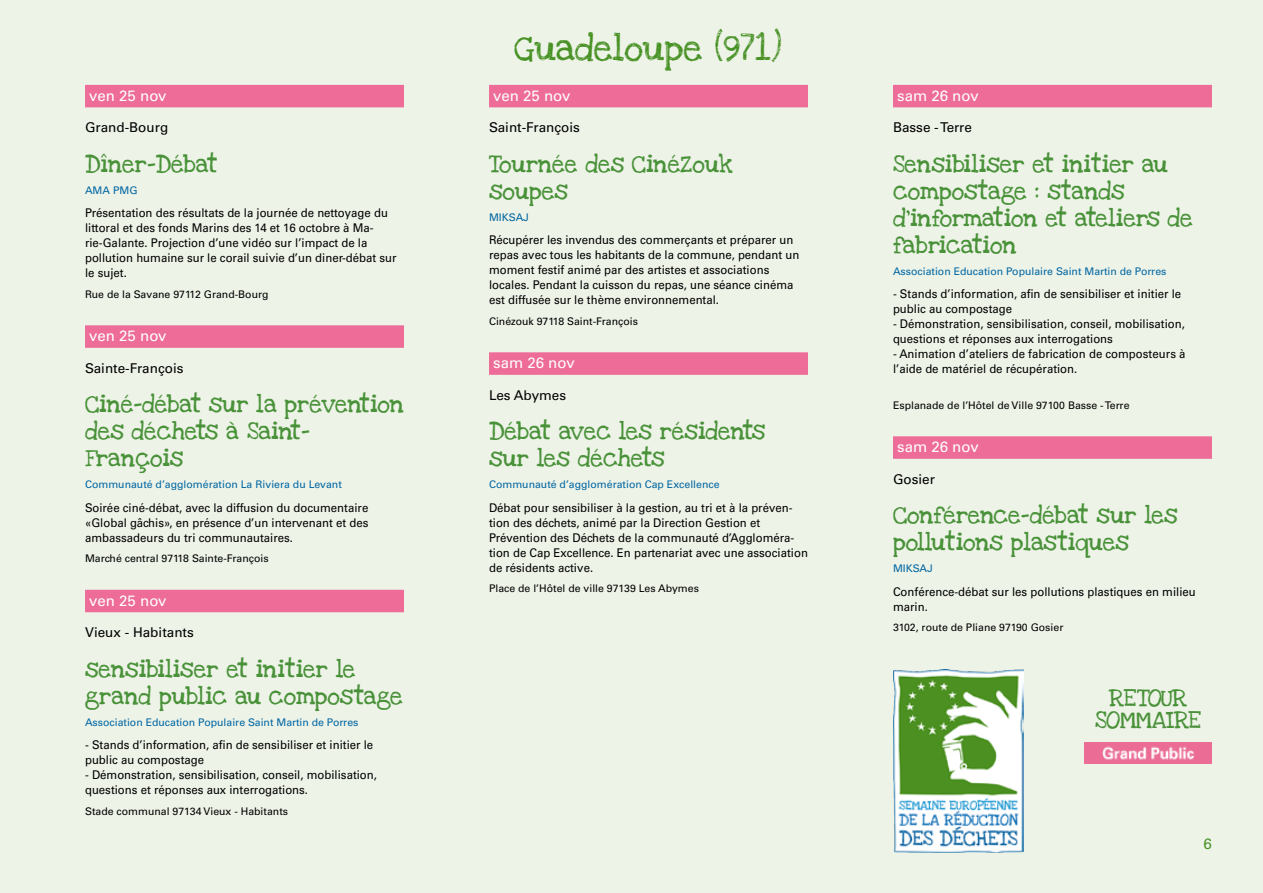
<style>
.page{position:relative;width:1263px;height:893px;background:#eef3e8}
.page>*{position:absolute;margin:0;border:0;box-sizing:border-box;transform-origin:0 0}
.t1{font:27px "Love Ya Like A Sister";color:#489225}
.t2{font:18px/27px "Love Ya Like A Sister Solid";color:#499239}
.t3{font:18px/36px "Love Ya Like A Sister Solid";letter-spacing:-.03em;color:#499239;text-align:center}
.t4{font:15px "Univers LT Std";color:#fff}
.t5{font:15px "Univers LT Std";color:#489225}
.t6{font:13.5px "Univers LT Std";color:#000}
.t7{font:12px/15px "Univers LT Std";color:#000;scale:.95 1}
.t8{font:10.5px "Univers LT Std";color:#000}
.t9{font:10.5px "Univers LT Std";color:#0066a2}
</style>
<div class="page">
<img style="left:893px;top:670px;width:131px;height:183px">
<div style="left:85px;top:85px;width:319px;height:22px;background:#ed6c98"></div>
<div style="left:85px;top:325px;width:319px;height:23px;background:#ed6c98"></div>
<div style="left:85px;top:590px;width:319px;height:22px;background:#ed6c98"></div>
<div style="left:489px;top:85px;width:319px;height:22px;background:#ed6c98"></div>
<div style="left:489px;top:352px;width:319px;height:23px;background:#ed6c98"></div>
<div style="left:893px;top:85px;width:319px;height:22px;background:#ed6c98"></div>
<div style="left:893px;top:436px;width:319px;height:23px;background:#ed6c98"></div>
<img style="left:1084px;top:742px;width:128px;height:21px">
<p class="t4" style="left:89px;top:87px;width:79px">ven 25 nov</p>
<p class="t6" style="left:85px;top:119px;width:85px">Grand-Bourg</p>
<h2 class="t2" style="left:85px;top:151px;width:134px">Dîner-Débat</h2>
<p class="t9" style="left:85px;top:184px;width:54px">AMA PMG</p>
<p class="t7" style="left:85px;top:206px;width:329px">Présentation des résultats de la journée de nettoyage du littoral et des fonds Marins des 14 et 16 octobre à Ma&shy;rie-Galante. Projection d’une vidéo sur l’impact de la pollution humaine sur le corail suivie d’un diner-débat sur le sujet.</p>
<p class="t8" style="left:85px;top:288px;width:185px">Rue de la Savane 97112 Grand-Bourg</p>
<p class="t4" style="left:89px;top:327px;width:79px">ven 25 nov</p>
<p class="t6" style="left:85px;top:360px;width:100px">Sainte-François</p>
<h2 class="t2" style="left:85px;top:391px;width:320px">Ciné-débat sur la prévention des déchets à Saint-<br>François</h2>
<p class="t9" style="left:85px;top:478px;width:258px">Communauté d’agglomération La Riviera du Levant</p>
<p class="t7" style="left:85px;top:500px;width:300px;text-align:justify">Soirée ciné-débat, avec la diffusion du documentaire «Global gâchis», en présence d’un intervenant et des ambassadeurs du tri communautaires.</p>
<p class="t8" style="left:85px;top:552px;width:185px">Marché central 97118 Sainte-François</p>
<p class="t4" style="left:89px;top:591px;width:79px">ven 25 nov</p>
<p class="t6" style="left:85px;top:624px;width:110px">Vieux - Habitants</p>
<h2 class="t2" style="left:85px;top:656px;width:319px">sensibiliser et initier le grand public au compostage</h2>
<p class="t9" style="left:85px;top:716px;width:275px">Association Education Populaire Saint Martin de Porres</p>
<p class="t7" style="left:85px;top:738px;width:305px">- Stands d’information, afin de sensibiliser et initier le public au compostage</p>
<p class="t7" style="left:85px;top:768px;width:309px">- Démonstration, sensibilisation, conseil, mobilisation, questions et réponses aux interrogations.</p>
<p class="t8" style="left:85px;top:805px;width:205px">Stade communal 97134 Vieux - Habitants</p>
<h1 class="t1" style="left:515px;top:26px;width:269px">Guadeloupe (971)</h1>
<p class="t4" style="left:493px;top:87px;width:79px">ven 25 nov</p>
<p class="t6" style="left:489px;top:119px;width:92px">Saint-François</p>
<h2 class="t2" style="left:489px;top:151px;width:245px">Tournée des CinéZouk soupes</h2>
<p class="t9" style="left:489px;top:211px;width:42px">MIKSAJ</p>
<p class="t7" style="left:489px;top:233px;width:328px">Récupérer les invendus des commerçants et préparer un repas avec tous les habitants de la commune, pendant un moment festif animé par des artistes et associations locales. Pendant la cuisson du repas, une séance cinéma est diffusée sur le thème environnemental.</p>
<p class="t8" style="left:489px;top:315px;width:150px">Cinézouk 97118 Saint-François</p>
<p class="t4" style="left:493px;top:354px;width:83px">sam 26 nov</p>
<p class="t6" style="left:489px;top:387px;width:79px">Les Abymes</p>
<h2 class="t2" style="left:489px;top:418px;width:278px">Débat avec les résidents sur les déchets</h2>
<p class="t9" style="left:489px;top:478px;width:232px">Communauté d’agglomération Cap Excellence</p>
<p class="t7" style="left:489px;top:500px;width:337px">Débat pour sensibiliser à la gestion, au tri et à la préven&shy;tion des déchets, animé par la Direction Gestion et Prévention des Déchets de la communauté d’Aggloméra&shy;tion de Cap Excellence. En partenariat avec une association de résidents active.</p>
<p class="t8" style="left:489px;top:582px;width:211px">Place de l’Hôtel de ville 97139 Les Abymes</p>
<p class="t4" style="left:897px;top:87px;width:83px">sam 26 nov</p>
<p class="t6" style="left:893px;top:119px;width:80px">Basse - Terre</p>
<h2 class="t2" style="left:893px;top:151px;width:301px">Sensibiliser et initier au compostage : stands d’information et ateliers de fabrication</h2>
<p class="t9" style="left:893px;top:265px;width:275px">Association Education Populaire Saint Martin de Porres</p>
<p class="t7" style="left:893px;top:287px;width:305px">- Stands d’information, afin de sensibiliser et initier le public au compostage</p>
<p class="t7" style="left:893px;top:317px;width:309px">- Démonstration, sensibilisation, conseil, mobilisation, questions et réponses aux interrogations</p>
<p class="t7" style="left:893px;top:347px;width:309px">- Animation d’ateliers de fabrication de composteurs à l’aide de matériel de récupération.</p>
<p class="t8" style="left:893px;top:399px;width:238px">Esplanade de l’Hôtel de Ville 97100 Basse - Terre</p>
<p class="t4" style="left:897px;top:438px;width:83px">sam 26 nov</p>
<p class="t6" style="left:893px;top:471px;width:44px">Gosier</p>
<h2 class="t2" style="left:893px;top:502px;width:286px">Conférence-débat sur les pollutions plastiques</h2>
<p class="t9" style="left:893px;top:562px;width:42px">MIKSAJ</p>
<p class="t7" style="left:893px;top:584px;width:320px">Conférence-débat sur les pollutions plastiques en milieu marin.</p>
<p class="t8" style="left:893px;top:621px;width:172px">3102, route de Pliane 97190 Gosier</p>
<h2 class="t3" style="left:1095px;top:680px;width:107px">RETOUR<br>SOMMAIRE</h2>
<h2 class="t3" style="left:1095px;top:703px;width:107px">SOMMAIRE</h2>
<p class="t5" style="left:1203px;top:834px;width:10px">6</p>
</div>
